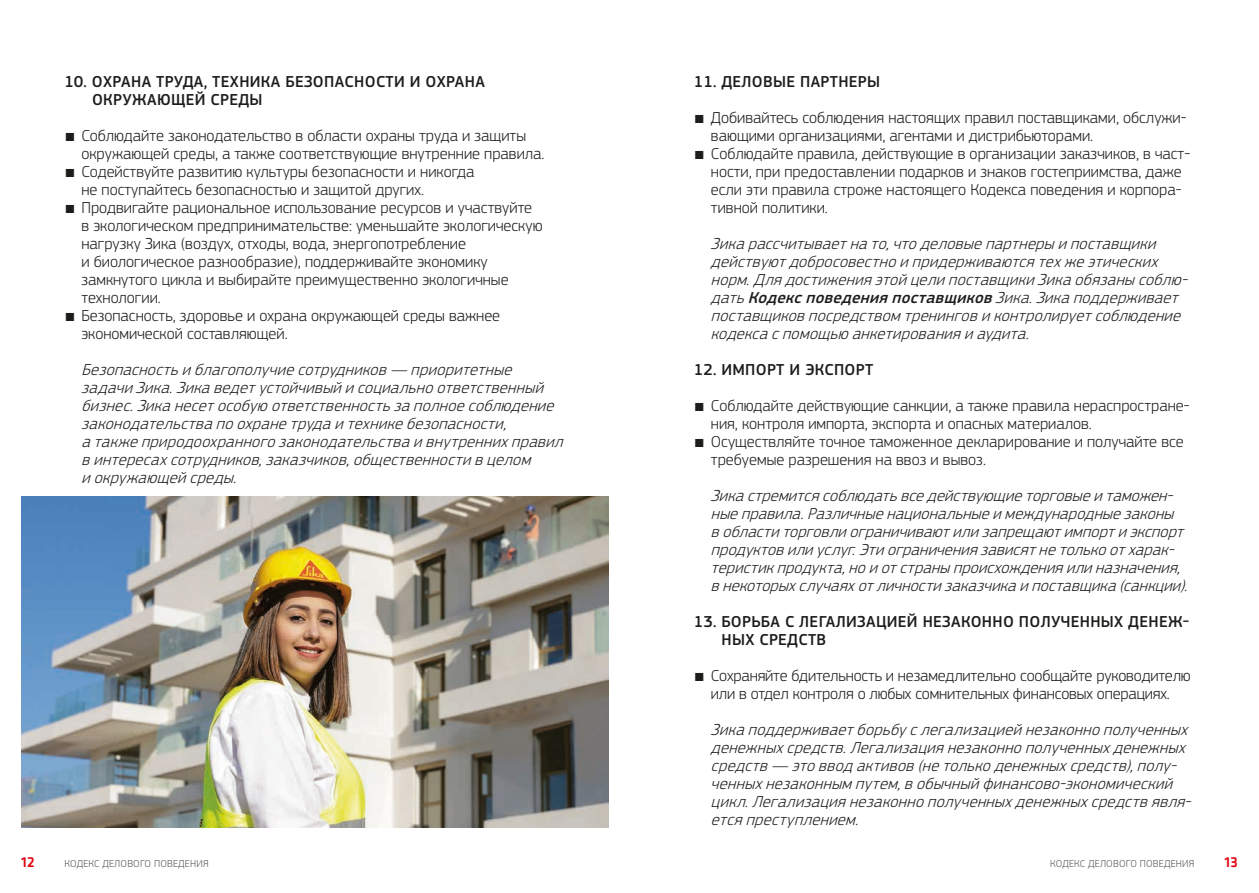
<style>
.page{position:relative;width:1259px;height:893px;background:#fff}
.page>*{position:absolute;margin:0;border:0;box-sizing:border-box;transform-origin:0 0}
.t1{font:italic 300 16.5px/18px "PF Square Sans Pro";color:#1d1d1b}
.t2{font:300 16.5px/18px "PF Square Sans Pro";color:#1d1d1b}
.Sub-chapter{font:500 16.5px/18px "PF Square Sans Pro";letter-spacing:.02em;color:#1d1d1b}
.t3{font:500 15px "Klavika";color:#e30614}
.t4{font:300 10.5px "PF Square Sans Pro";letter-spacing:.02em;color:#575756}
.s1{font-family:"Klavika"}
.s2{font-weight:500}
</style>
<div class="page">
<img style="left:21px;top:496px;width:587px;height:331px">
<p class="Sub-chapter" style="left:92px;top:73px;width:394px;text-indent:-28px">10. ОХРАНА ТРУДА, ТЕХНИКА БЕЗОПАСНОСТИ И ОХРАНА<br>ОКРУЖАЮЩЕЙ СРЕДЫ</p>
<p class="t2" style="left:81px;top:127px;width:465px;text-indent:-17px"><span class="s1">́</span> Соблюдайте законодательство в области охраны труда и защиты окружающей среды, а также соответствующие внутренние правила.</p>
<p class="t2" style="left:81px;top:163px;width:394px;text-indent:-17px"><span class="s1">́</span> Содействуйте развитию культуры безопасности и никогда не поступайтесь безопасностью и защитой других.</p>
<p class="t2" style="left:81px;top:199px;width:463px;text-indent:-17px"><span class="s1">́</span> Продвигайте рациональное использование ресурсов и участвуйте в экологическом предпринимательстве: уменьшайте экологическую нагрузку Зика (воздух, отходы, вода, энергопотребление<br>и биологическое разнообразие), поддерживайте экономику замкнутого цикла и выбирайте преимущественно экологичные технологии.</p>
<p class="t2" style="left:81px;top:307px;width:420px;text-indent:-17px"><span class="s1">́</span> Безопасность, здоровье и охрана окружающей среды важнее экономической составляющей.</p>
<p class="t1" style="left:81px;top:361px;width:488px">Безопасностьи благополучиесотрудников — приоритетные задачиЗика.Зикаведетустойчивыйи социальноответственный бизнес.Зиканесетособую ответственностьза полноесоблюдение законодательствапо охранетрудаи техникебезопасности,<br>а такжеприродоохранногозаконодательстваи внутреннихправил в интересахсотрудников,заказчиков,общественностив целом<br>и окружающейсреды.</p>
<p class="Sub-chapter" style="left:694px;top:73px;width:188px">11. ДЕЛОВЫЕ ПАРТНЕРЫ</p>
<p class="t2" style="left:711px;top:109px;width:477px;text-indent:-17px"><span class="s1">́</span> Добивайтесь соблюдения настоящих правил поставщиками, обслужи&shy;вающими организациями, агентами и дистрибьюторами.</p>
<p class="t2" style="left:711px;top:145px;width:481px;text-indent:-17px"><span class="s1">́</span> Соблюдайте правила, действующие в организации заказчиков, в част&shy;ности, при предоставлении подарков и знаков гостеприимства, даже если эти правила строже настоящего Кодекса поведения и корпора&shy;тивной политики.</p>
<p class="t1" style="left:711px;top:235px;width:482px">Зикарассчитываетна то,чтоделовыепартнеры и поставщики действуютдобросовестнои придерживаютсятехжеэтических норм.ДлядостиженияэтойцелипоставщикиЗикаобязаны соблю&shy;дать<span class="s2">Кодексповеденияпоставщиков</span>Зика.Зикаподдерживает поставщиковпосредством тренингови контролируетсоблюдение кодексас помощью анкетированияи аудита.</p>
<p class="Sub-chapter" style="left:694px;top:361px;width:181px">12. ИМПОРТ И ЭКСПОРТ</p>
<p class="t2" style="left:711px;top:397px;width:480px;text-indent:-17px"><span class="s1">́</span> Соблюдайте действующие санкции, а также правила нераспростране&shy;ния, контроля импорта, экспорта и опасных материалов.</p>
<p class="t2" style="left:711px;top:433px;width:474px;text-indent:-17px"><span class="s1">́</span> Осуществляйте точное таможенное декларирование и получайте все требуемые разрешения на ввоз и вывоз.</p>
<p class="t1" style="left:711px;top:487px;width:483px">Зикастремитсясоблюдатьвседействующиеторговыеи таможен&shy;ныеправила.Различныенациональныеи международныезаконы в областиторговлиограничиваютилизапрещаютимпорти экспорт продуктовилиуслуг.Этиограничениязависятне толькоот харак&shy;теристикпродукта,нои от страныпроисхожденияилиназначения, в некоторыхслучаяхот личностизаказчикаи поставщика(санкции).</p>
<p class="Sub-chapter" style="left:721px;top:613px;width:469px;text-indent:-28px">13. БОРЬБА С ЛЕГАЛИЗАЦИЕЙ НЕЗАКОННО ПОЛУЧЕННЫХ ДЕНЕЖ-<br>НЫХ СРЕДСТВ</p>
<p class="t2" style="left:694px;top:667px;width:498px;text-align:center"><span class="s1">́</span> Сохраняйте бдительность и незамедлительно сообщайте руководителю или в отдел контроля о любых сомнительных финансовых операциях.</p>
<p class="t1" style="left:711px;top:721px;width:486px">Зикаподдерживаетборьбус легализациейнезаконнополученных денежныхсредств.Легализациянезаконнополученныхденежных средств — этовводактивов(не толькоденежныхсредств),полу&shy;ченныхнезаконным путем,в обычныйфинансово-экономический цикл.Легализациянезаконнополученныхденежныхсредствявля&shy;етсяпреступлением.</p>
<p class="t3" style="left:21px;top:852px;width:15px">12</p>
<p class="t4" style="left:64px;top:857px;width:146px">КОДЕКС ДЕЛОВОГО ПОВЕДЕНИЯ</p>
<p class="t4" style="left:1050px;top:857px;width:146px">КОДЕКС ДЕЛОВОГО ПОВЕДЕНИЯ</p>
<p class="t3" style="left:1224px;top:852px;width:15px">13</p>
</div>
